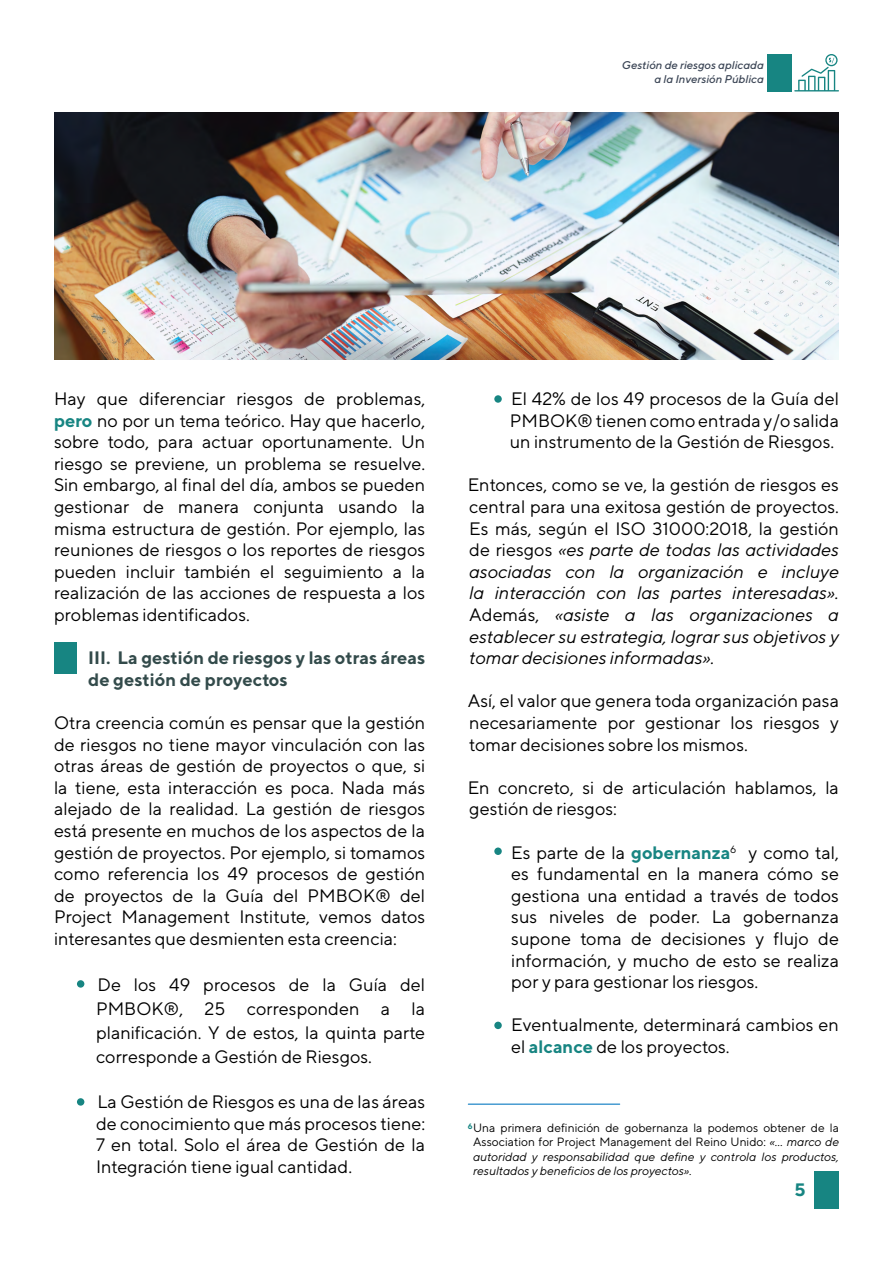
<style>
.page{position:relative;width:893px;height:1263px;background:#fff}
.page>*{position:absolute;margin:0;border:0;box-sizing:border-box;transform-origin:0 0}
.t1{font:18px/21.6px "TT Norms";color:#000;text-align:justify}
.t2{font:italic 18px/21.6px "TT Norms";color:#000;text-align:justify}
.t3{font:700 18px/21.6px "TT Norms";color:#334b4b}
.t4{font:700 18px "TT Norms";color:#178582}
.t5{font:italic 12px/14.4px "TT Norms";color:#000;text-align:justify}
.t6{font:italic 500 11.25px/13.5px "TT Norms";color:#3d4757;text-align:right}
.s1{font-weight:700;color:#178582}
.s2{font-style:normal}
</style>
<div class="page">
<svg style="left:794px;top:54px;width:45px;height:37px"></svg>
<div style="left:767px;top:54px;width:25px;height:38px;background:#178582"></div>
<div style="left:815px;top:1171px;width:24px;height:38px;background:#178582"></div>
<img style="left:54px;top:113px;width:785px;height:246px">
<div style="left:54px;top:642px;width:23px;height:32px;background:#178582"></div>
<div style="left:77px;top:980px;width:7px;height:8px;background:#178582;border-radius:50%"></div>
<div style="left:77px;top:1098px;width:7px;height:8px;background:#178582;border-radius:50%"></div>
<div style="left:494px;top:847px;width:8px;height:8px;background:#178582;border-radius:50%"></div>
<div style="left:494px;top:1022px;width:8px;height:7px;background:#178582;border-radius:50%"></div>
<div style="left:494px;top:395px;width:8px;height:8px;background:#178582;border-radius:50%"></div>
<hr style="left:468px;top:1103px;width:152px;height:2px;background:#0a7ac2">
<p class="t6" style="left:622px;top:58px;width:143px">Gestión de riesgos aplicada a la Inversión Pública</p>
<p class="t1" style="left:54px;top:387px;width:373px">Hay que diferenciar riesgos de problemas, <span class="s1">pero</span> no por un tema teórico. Hay que hacerlo, sobre todo, para actuar oportunamente. Un riesgo se previene, un problema se resuelve.<br>Sin embargo, al final del día, ambos se pueden gestionar de manera conjunta usando la misma estructura de gestión. Por ejemplo, las reuniones de riesgos o los reportes de riesgos pueden incluir también el seguimiento a la realización de las acciones de respuesta a los problemas identificados.</p>
<p class="t3" style="left:88px;top:646px;width:339px">III. La gestión de riesgos y las otras áreas de gestión de proyectos</p>
<p class="t1" style="left:54px;top:711px;width:373px">Otra creencia común es pensar que la gestión de riesgos no tiene mayor vinculación con las otras áreas de gestión de proyectos o que, si la tiene, esta interacción es poca. Nada más alejado de la realidad. La gestión de riesgos está presente en muchos de los aspectos de la gestión de proyectos. Por ejemplo, si tomamos como referencia los 49 procesos de gestión de proyectos de la Guía del PMBOK® del Project Management Institute, vemos datos interesantes que desmienten esta creencia:</p>
<p class="t1" style="left:96px;top:972px;width:331px;line-height:24px">De los 49 procesos de la Guía del PMBOK®, 25 corresponden a la planificación. Y de estos, la quinta parte corresponde a Gestión de Riesgos.</p>
<p class="t1" style="left:96px;top:1091px;width:331px">La Gestión de Riesgos es una de las áreas de conocimiento que más procesos tiene:<br>7 en total. Solo el área de Gestión de la Integración tiene igual cantidad.</p>
<p class="t1" style="left:510px;top:387px;width:331px">El 42% de los 49 procesos de la Guía del PMBOK® tienen como entrada y/o salida un instrumento de la Gestión de Riesgos.</p>
<p class="t2" style="left:468px;top:474px;width:373px"><span class="s2">Entonces, como se ve, la gestión de riesgos es central para una exitosa gestión de proyectos.<br>Es más, según el ISO 31000:2018, la gestión de riesgos</span> «es parte de todas las actividades asociadas con la organización e incluye la interacción con las partes interesadas».<br><span class="s2">Además,</span> «asiste a las organizaciones a establecer su estrategia, lograr sus objetivos y tomar decisiones informadas».</p>
<p class="t1" style="left:468px;top:690px;width:373px">Así, el valor que genera toda organización pasa necesariamente por gestionar los riesgos y tomar decisiones sobre los mismos.</p>
<p class="t1" style="left:468px;top:776px;width:373px">En concreto, si de articulación hablamos, la gestión de riesgos:</p>
<p class="t1" style="left:511px;top:841px;width:329px">Es parte de la <span class="s1">gobernanza</span><sup>6</sup> y como tal, es fundamental en la manera cómo se gestiona una entidad a través de todos sus niveles de poder. La gobernanza supone toma de decisiones y flujo de información, y mucho de esto se realiza por y para gestionar los riesgos.</p>
<p class="t1" style="left:511px;top:1014px;width:329px">Eventualmente, determinará cambios en el <span class="s1">alcance</span> de los proyectos.</p>
<p class="t5" style="left:473px;top:1120px;width:367px;text-indent:-5px"><sup>6</sup><span class="s2">Una primera definición de gobernanza la podemos obtener de la Association for Project Management del Reino Unido:</span> «… marco de autoridad y responsabilidad que define y controla los productos, resultados y beneficios de los proyectos».</p>
<p class="t4" style="left:794px;top:1178px;width:13px">5</p>
</div>
